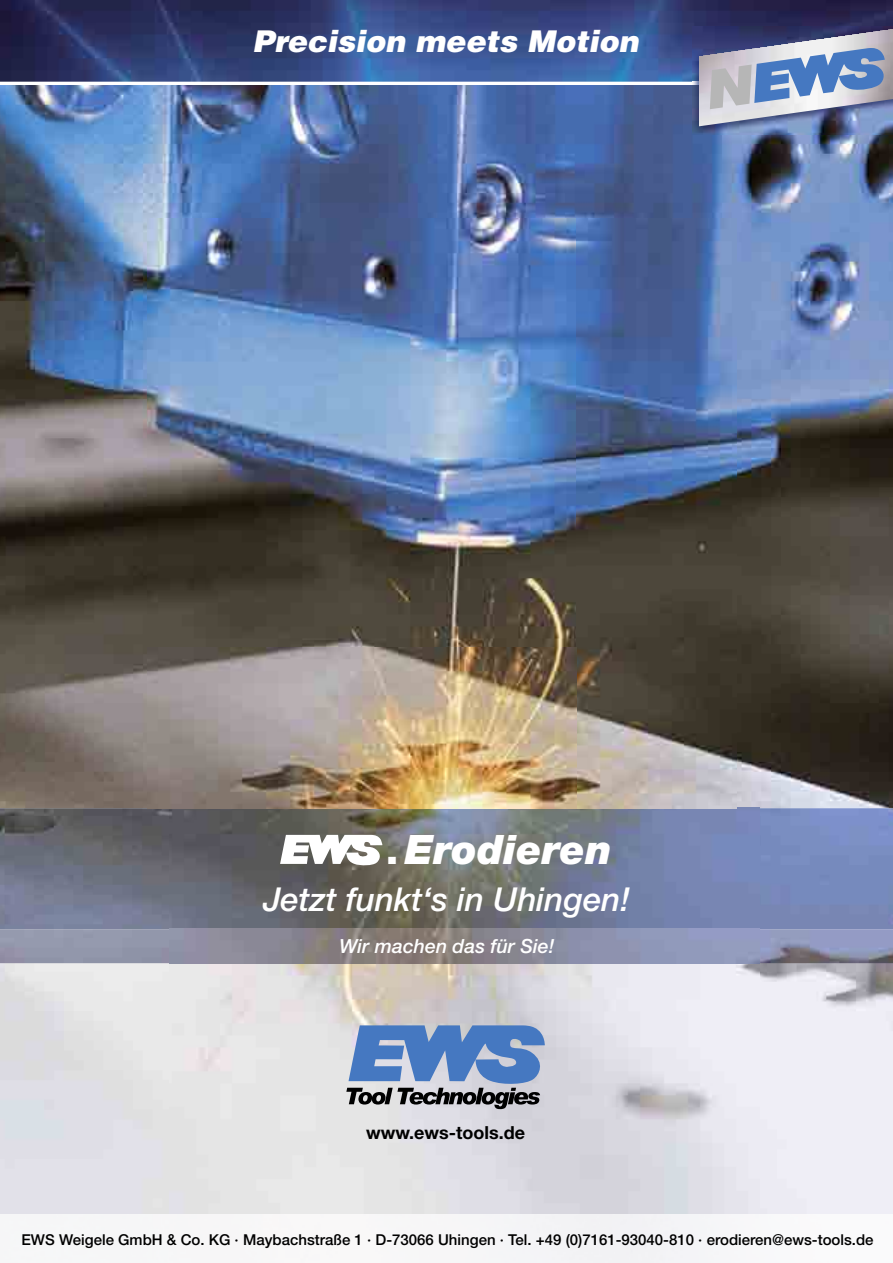
<style>
.page{position:relative;width:893px;height:1263px;background:#fff}
.page>*{position:absolute;margin:0;border:0;box-sizing:border-box;transform-origin:0 0}
.t1{font:italic 900 40.65px "Helvetica Neue";color:#fff}
.t2{font:italic 500 33px "Helvetica Neue";color:#fff}
.t3{font:italic 900 30px "Helvetica";color:#fff}
.t4{font:italic 500 19.5px "Helvetica Neue";color:#fff}
.t5{font:700 18px "Helvetica Neue";color:#000}
.t6{font:500 15px "Helvetica Neue";color:#000}
.s1{font-style:normal;font-size:36.15px}
</style>
<div class="page">
<img style="left:0;top:85px;width:893px;height:723px">
<img style="left:0;top:0;width:893px;height:82px">
<img style="left:0;top:808px;width:893px;height:455px">
<svg style="left:346px;top:1025px;width:199px;height:84px;background:#7690b7"></svg>
<img style="left:169px;top:808px;width:591px;height:156px">
<svg style="left:280px;top:835px;width:102px;height:31px"></svg>
<img style="left:692px;top:26px;width:201px;height:109px">
<img style="left:699px;top:29px;width:194px;height:97px">
<svg style="left:710px;top:48px;width:177px;height:61px;background:#99abca"></svg>
<img style="left:147px;top:218px;width:590px;height:590px">
<img style="left:0;top:929px;width:893px;height:34px">
<h3 class="t3" style="left:253px;top:22px;width:388px">Precision meets Motion</h3>
<h1 class="t1" style="left:386px;top:824px;width:227px"><span class="s1">.</span> Erodieren</h1>
<h2 class="t2" style="left:263px;top:880px;width:369px">Jetzt funkt‘s in Uhingen!</h2>
<h3 class="t4" style="left:340px;top:934px;width:216px">Wir machen das für Sie!</h3>
<p class="t5" style="left:366px;top:1121px;width:160px">www.ews-tools.de</p>
<p class="t6" style="left:22px;top:1230px;width:853px">EWS Weigele GmbH &amp; Co. KG · Maybachstraße 1 · D-73066 Uhingen · Tel. +49 (0)7161-93040-810 · erodieren@ews-tools.de</p>
</div>
